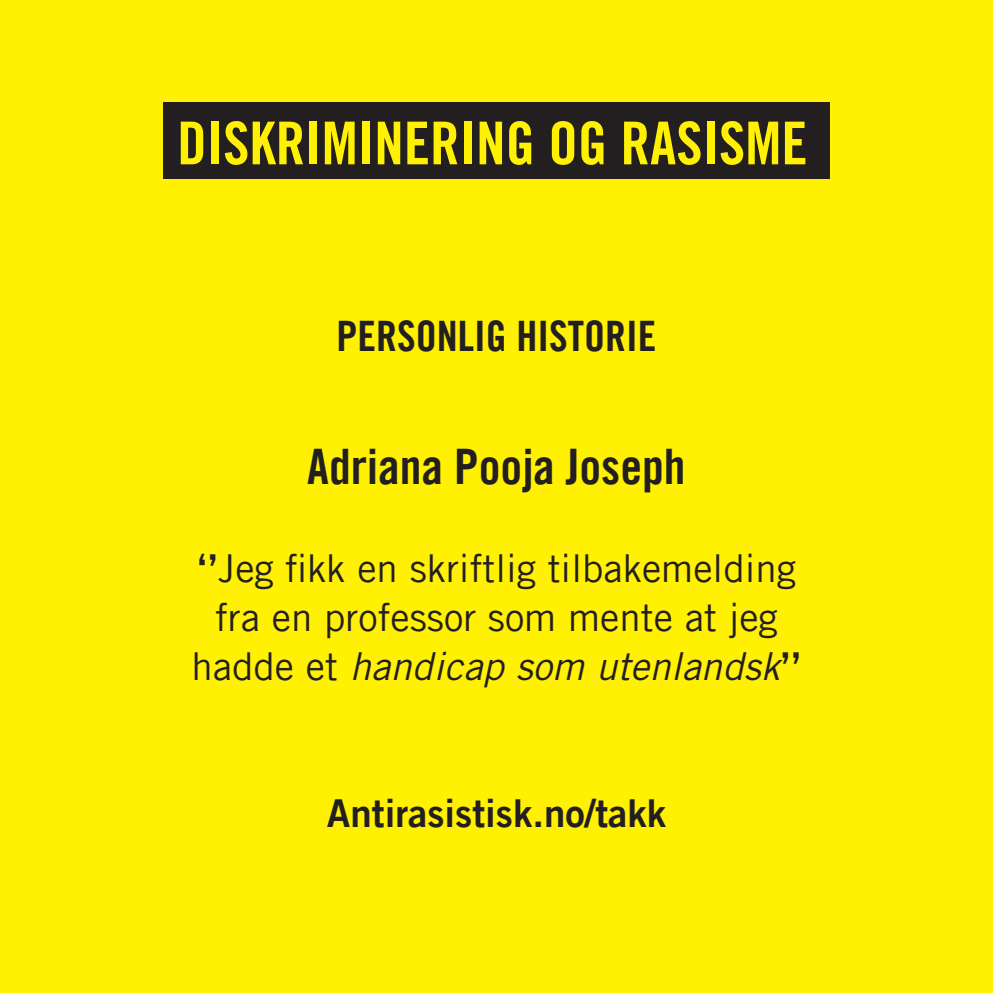
<style>
.page{position:relative;width:993px;height:993px;background:#fff}
.page>*{position:absolute;margin:0;border:0;box-sizing:border-box;transform-origin:0 0}
.t1{font:59.15px "Amnesty Trade Gothic Bd Cn 20";color:#fff101}
.t2{font:49px "Amnesty Trade Gothic Bd Cn 20";color:#231f20}
.t3{font:42px "Amnesty Trade Gothic Bd Cn 20";color:#231f20}
.t4{font:38.5px/49px "Amnesty Trade Gothic";color:#231f20;text-align:center}
.t5{font:38.5px "Amnesty Trade Gothic Bd 2";color:#231f20}
.s1{font-family:"Amnesty Trade Gothic Bd 2"}
.s2{font-style:italic}
</style>
<div class="page">
<div style="left:0;top:0;width:992px;height:992px;background:#fff101"></div>
<div style="left:163px;top:102px;width:666px;height:76px;background:#231f20"></div>
<p class="t1" style="left:177px;top:107px;width:631px">DISKRIMINERING OG RASISME</p>
<p class="t3" style="left:336px;top:310px;width:321px">PERSONLIG HISTORIE</p>
<p class="t2" style="left:307px;top:436px;width:380px">Adriana Pooja Joseph</p>
<p class="t4" style="left:191px;top:543px;width:611px"><span class="s1">‘’</span>Jeg fikk en skriftlig tilbakemelding fra en professor som mente at jeg hadde et <span class="s2">handicap som utenlandsk</span><span class="s1">’’</span></p>
<p class="t5" style="left:327px;top:789px;width:340px">Antirasistisk.no/takk</p>
</div>
